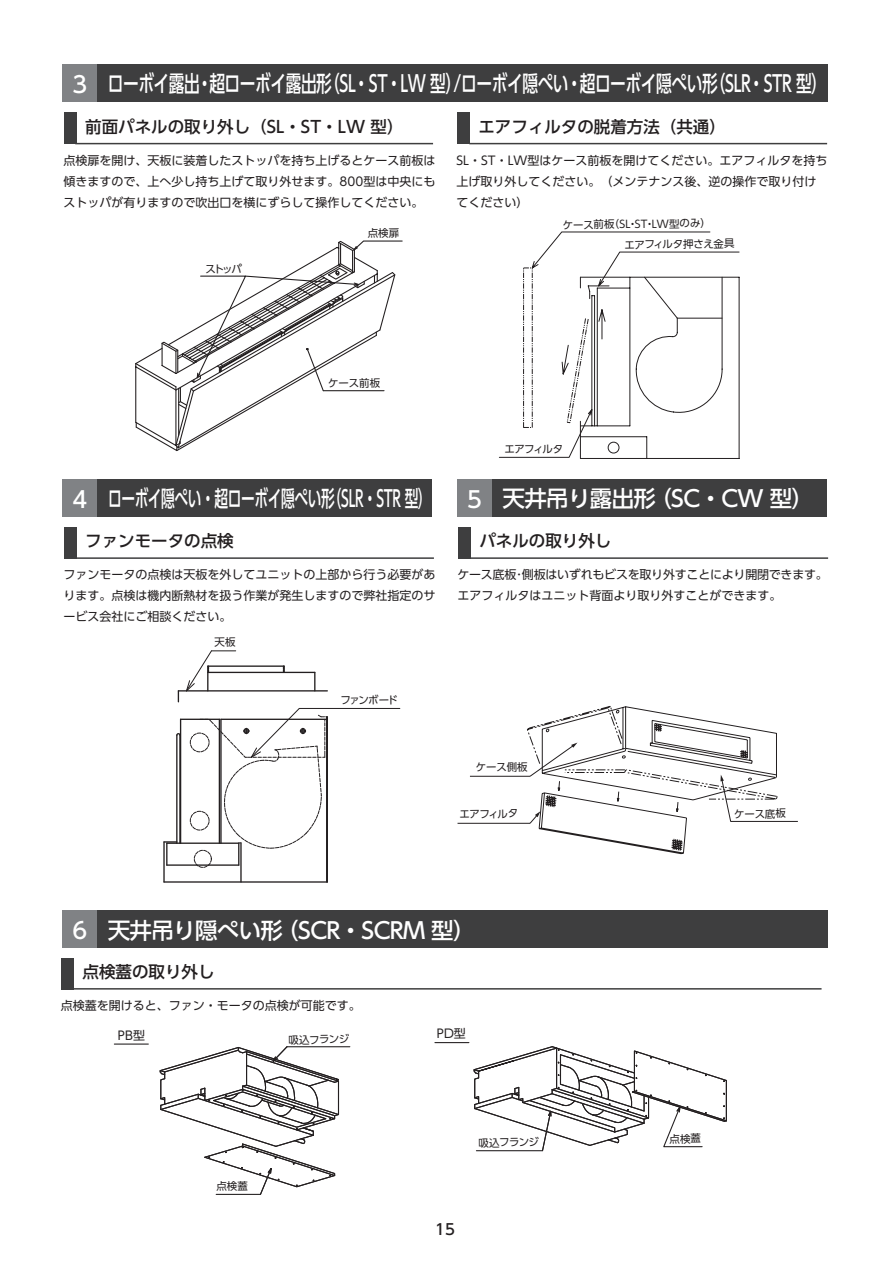
<style>
.page{position:relative;width:893px;height:1263px;background:#fff}
.page>*{position:absolute;margin:0;border:0;box-sizing:border-box;transform-origin:0 0}
.t1{font:500 22.5px "UD Shin Go Pro";letter-spacing:-.03em;color:#fff}
.t2{font:500 16.5px "UD Shin Go Pro";color:#231f20}
.t3{font:500 15px "UD Shin Go Pro";color:#231f20}
.t4{font:12px/21px "UD Shin Go Pro";color:#231f20;text-align:justify}
.t5{font:12px/21px "UD Shin Go Pro";letter-spacing:-.02em;color:#231f20}
.t6{font:10.5px/20.9px "UD Shin Go Pro";color:#231f20}
</style>
<div class="page">
<svg style="left:499px;top:231px;width:241px;height:228px"></svg>
<svg style="left:457px;top:706px;width:341px;height:148px"></svg>
<hr style="left:299px;top:708px;width:101px;height:1px;background:#231f20">
<svg style="left:314px;top:673px;width:1px;height:17px"></svg>
<hr style="left:208px;top:665px;width:76px;height:2px;background:#231f20">
<hr style="left:181px;top:719px;width:38px;height:1px;background:#231f20">
<hr style="left:208px;top:672px;width:107px;height:1px;background:#231f20">
<hr style="left:178px;top:690px;width:149px;height:1px;background:#231f20">
<hr style="left:240px;top:843px;width:2px;height:39px;background:#231f20">
<svg style="left:164px;top:841px;width:12px;height:24px"></svg>
<hr style="left:163px;top:842px;width:2px;height:40px;background:#231f20">
<hr style="left:167px;top:842px;width:72px;height:2px;background:#231f20">
<hr style="left:167px;top:864px;width:72px;height:2px;background:#231f20">
<hr style="left:164px;top:881px;width:163px;height:2px;background:#231f20">
<hr style="left:176px;top:735px;width:1px;height:108px;background:#231f20">
<hr style="left:179px;top:735px;width:2px;height:108px;background:#231f20">
<hr style="left:180px;top:719px;width:1px;height:124px;background:#231f20">
<hr style="left:326px;top:717px;width:1px;height:165px;background:#231f20">
<hr style="left:327px;top:717px;width:1px;height:165px;background:#231f20">
<svg style="left:176px;top:732px;width:4px;height:5px"></svg>
<div style="left:190px;top:733px;width:19px;height:19px;border:1px dashed #231f20;border-radius:50%"></div>
<div style="left:194px;top:850px;width:18px;height:18px;border:1px dashed #231f20;border-radius:50%"></div>
<div style="left:190px;top:811px;width:19px;height:19px;border:1px dashed #231f20;border-radius:50%"></div>
<svg style="left:200px;top:708px;width:127px;height:157px"></svg>
<div style="left:64px;top:112px;width:12px;height:32px;background:#3e3e3f"></div>
<div style="left:457px;top:112px;width:12px;height:32px;background:#3e3e3f"></div>
<hr style="left:469px;top:143px;width:358px;height:1px;background:#3e3e3f">
<hr style="left:75px;top:143px;width:358px;height:1px;background:#3e3e3f">
<div style="left:64px;top:527px;width:12px;height:32px;background:#3e3e3f"></div>
<hr style="left:76px;top:557px;width:358px;height:2px;background:#3e3e3f">
<div style="left:458px;top:527px;width:12px;height:32px;background:#3e3e3f"></div>
<hr style="left:470px;top:557px;width:358px;height:2px;background:#3e3e3f">
<div style="left:61px;top:958px;width:13px;height:31px;background:#3e3e3f"></div>
<hr style="left:73px;top:988px;width:748px;height:1px;background:#3e3e3f">
<hr style="left:114px;top:1043px;width:34px;height:1px;background:#231f20">
<hr style="left:287px;top:1046px;width:63px;height:1px;background:#231f20">
<hr style="left:435px;top:1042px;width:34px;height:1px;background:#231f20">
<div style="left:62px;top:64px;width:766px;height:37px;background:#3e3e3f"></div>
<div style="left:62px;top:64px;width:34px;height:37px;background:#808285"></div>
<div style="left:62px;top:911px;width:766px;height:37px;background:#3e3e3f"></div>
<div style="left:62px;top:911px;width:34px;height:37px;background:#808285"></div>
<div style="left:63px;top:479px;width:369px;height:37px;background:#3e3e3f"></div>
<div style="left:63px;top:479px;width:34px;height:37px;background:#808285"></div>
<div style="left:457px;top:479px;width:370px;height:37px;background:#3e3e3f"></div>
<div style="left:457px;top:479px;width:34px;height:37px;background:#808285"></div>
<svg style="left:135px;top:240px;width:268px;height:212px"></svg>
<svg style="left:185px;top:650px;width:51px;height:42px"></svg>
<svg style="left:159px;top:1046px;width:181px;height:149px"></svg>
<svg style="left:473px;top:1046px;width:254px;height:106px"></svg>
<h1 class="t1" style="left:72px;top:65px;width:756px">3 ローボイ露出・超ローボイ露出形（SL・ST・LW 型）/ローボイ隠ぺい・超ローボイ隠ぺい形（SLR・STR 型）</h1>
<h2 class="t2" style="left:85px;top:113px;width:320px">前面パネルの取り外し（SL・ST・LW 型）</h2>
<h2 class="t2" style="left:478px;top:113px;width:249px">エアフィルタの脱着方法（共通）</h2>
<p class="t4" style="left:64px;top:149px;width:373px">点検扉を開け、天板に装着したストッパを持ち上げるとケース前板は傾きますので、上へ少し持ち上げて取り外せます。800型は中央にもストッパが有りますので吹出口を横にずらして操作してください。</p>
<p class="t4" style="left:456px;top:149px;width:373px;text-align:left">SL・ST・LW型はケース前板を開けてください。エアフィルタを持ち上げ取り外してください。（メンテナンス後、逆の操作で取り付けてください）</p>
<p class="t6" style="left:205px;top:258px;width:38px;rotate:-1deg">ストッパ</p>
<p class="t6" style="left:328px;top:373px;width:53px;rotate:-1deg">ケース前板</p>
<p class="t6" style="left:624px;top:213px;width:112px;text-indent:-61px;rotate:-1deg">ケース前板（SL・ST・LW型のみ）<br>エアフィルタ押さえ金具</p>
<p class="t6" style="left:504px;top:439px;width:60px;rotate:-1deg">エアフィルタ</p>
<h1 class="t1" style="left:73px;top:480px;width:361px">4 ローボイ隠ぺい・超ローボイ隠ぺい形（SLR・STR 型）</h1>
<h1 class="t1" style="left:467px;top:480px;width:348px">5 天井吊り露出形（SC・CW 型）</h1>
<h2 class="t2" style="left:85px;top:528px;width:150px">ファンモータの点検</h2>
<p class="t4" style="left:64px;top:564px;width:373px">ファンモータの点検は天板を外してユニットの上部から行う必要があります。点検は機内断熱材を扱う作業が発生しますので弊社指定のサービス会社にご相談ください。</p>
<h2 class="t2" style="left:479px;top:528px;width:133px">パネルの取り外し</h2>
<p class="t5" style="left:457px;top:564px;width:372px">ケース底板･側板はいずれもビスを取り外すことにより開閉できます。エアフィルタはユニット背面より取り外すことができます。</p>
<p class="t6" style="left:340px;top:690px;width:59px;rotate:-1deg">ファンボード</p>
<p class="t6" style="left:476px;top:757px;width:53px;rotate:-1deg">ケース側板</p>
<p class="t6" style="left:459px;top:803px;width:60px;rotate:-1deg">エアフィルタ</p>
<p class="t6" style="left:734px;top:803px;width:53px;rotate:-1deg">ケース底板</p>
<h1 class="t1" style="left:72px;top:912px;width:405px">6 天井吊り隠ぺい形（SCR・SCRM 型）</h1>
<h2 class="t2" style="left:83px;top:958px;width:133px">点検蓋の取り外し</h2>
<p class="t4" style="left:61px;top:994px;width:301px">点検蓋を開けると、ファン・モータの点検が可能です。</p>
<p class="t4" style="left:118px;top:1024px;width:45px;rotate:-1deg">PB型 　</p>
<p class="t6" style="left:288px;top:1029px;width:62px;rotate:-1deg">吸込フランジ</p>
<p class="t6" style="left:478px;top:1132px;width:62px;rotate:-1deg">吸込フランジ</p>
<p class="t3" style="left:435px;top:1217px;width:21px">15</p>
</div>
